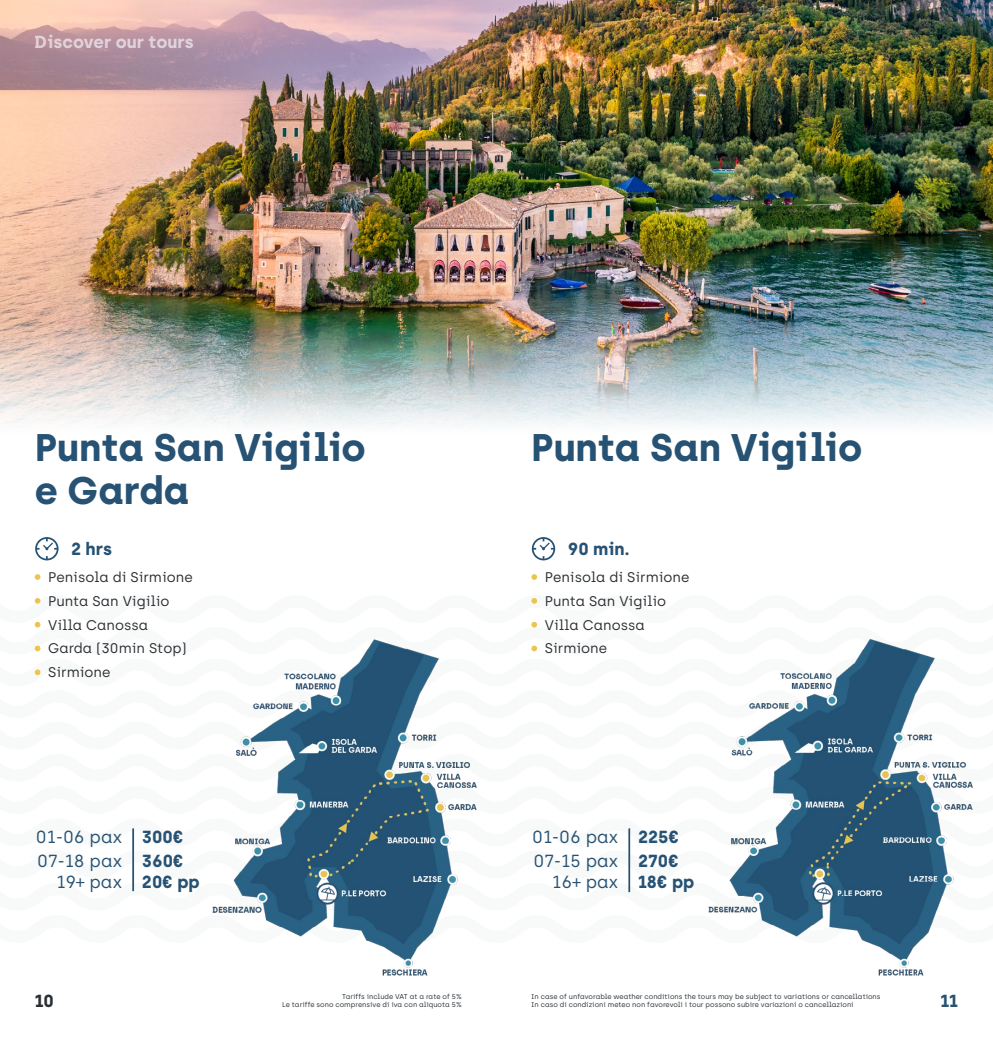
<style>
.page{position:relative;width:993px;height:1042px;background:#fff}
.page>*{position:absolute;margin:0;border:0;box-sizing:border-box;transform-origin:0 0}
.t1{font:700 38.5px/42.7px "Archia";color:#275273}
.t2{font:17.5px "Archia";color:#275273}
.t3{font:700 17.5px "Archia";color:#fff}
.t4{font:700 17.5px "Archia";color:#275273}
.t5{font:700 17.5px "Archia";color:#2a2f33}
.t6{font:14px/23.8px "Archia";color:#2a2f33}
.t7{font:7px/8.4px "Archia";color:#2a2f33;text-align:right}
.s1{font-weight:700}
</style>
<div class="page">
<img style="left:0;top:0;width:992px;height:311px">
<img style="left:0;top:311px;width:992px;height:114px">
<svg style="left:35px;top:574px;width:5px;height:6px"></svg>
<svg style="left:35px;top:598px;width:5px;height:6px"></svg>
<svg style="left:35px;top:645px;width:5px;height:6px"></svg>
<svg style="left:35px;top:669px;width:5px;height:6px"></svg>
<svg style="left:35px;top:622px;width:5px;height:5px"></svg>
<svg style="left:35px;top:537px;width:23px;height:23px"></svg>
<img style="left:212px;top:639px;width:265px;height:337px">
<img style="left:708px;top:638px;width:265px;height:338px">
<svg style="left:531px;top:574px;width:6px;height:6px"></svg>
<svg style="left:531px;top:598px;width:6px;height:6px"></svg>
<svg style="left:531px;top:645px;width:6px;height:6px"></svg>
<svg style="left:531px;top:622px;width:6px;height:5px"></svg>
<svg style="left:531px;top:537px;width:24px;height:23px"></svg>
<hr style="left:132px;top:828px;width:2px;height:63px;background:#275273">
<hr style="left:628px;top:828px;width:2px;height:64px;background:#275273">
<h2 class="t3" style="left:35px;top:31px;width:160px">Discover our tours</h2>
<h1 class="t1" style="left:35px;top:425px;width:332px">Punta San Vigilio e Garda</h1>
<h1 class="t1" style="left:531px;top:425px;width:332px">Punta San Vigilio</h1>
<h2 class="t4" style="left:567px;top:538px;width:64px">90 min.</h2>
<h3 class="t6" style="left:544px;top:565px;width:146px">Penisola di Sirmione<br>Punta San Vigilio<br>Villa Canossa<br>Sirmione</h3>
<h2 class="t4" style="left:71px;top:538px;width:43px">2 hrs</h2>
<h3 class="t6" style="left:48px;top:565px;width:146px">Penisola di Sirmione<br>Punta San Vigilio<br>Villa Canossa<br>Garda (30min Stop)<br>Sirmione</h3>
<h2 class="t2" style="left:36px;top:826px;width:149px">01-06 pax <span class="s1">300€</span></h2>
<h2 class="t2" style="left:532px;top:826px;width:149px">01-06 pax <span class="s1">225€</span></h2>
<h2 class="t2" style="left:37px;top:850px;width:148px">07-18 pax <span class="s1">360€</span></h2>
<h2 class="t2" style="left:533px;top:850px;width:147px">07-15 pax <span class="s1">270€</span></h2>
<h2 class="t2" style="left:56px;top:872px;width:145px">19+ pax <span class="s1">20€ pp</span></h2>
<h2 class="t2" style="left:552px;top:872px;width:144px">16+ pax <span class="s1">18€ pp</span></h2>
<p class="t7" style="left:282px;top:992px;width:181px">Tariffs include VAT at a rate of 5%<br>Le tariffe sono comprensive di iva con aliquota 5%</p>
<p class="t7" style="left:531px;top:992px;width:351px;text-align:left">In case of unfavorable weather conditions the tours may be subject to variations or cancellations<br>In caso di condizioni meteo non favorevoli i tour possono subire variazioni o cancellazioni</p>
<h2 class="t5" style="left:35px;top:990px;width:21px">10</h2>
<h2 class="t4" style="left:940px;top:990px;width:19px">11</h2>
</div>
